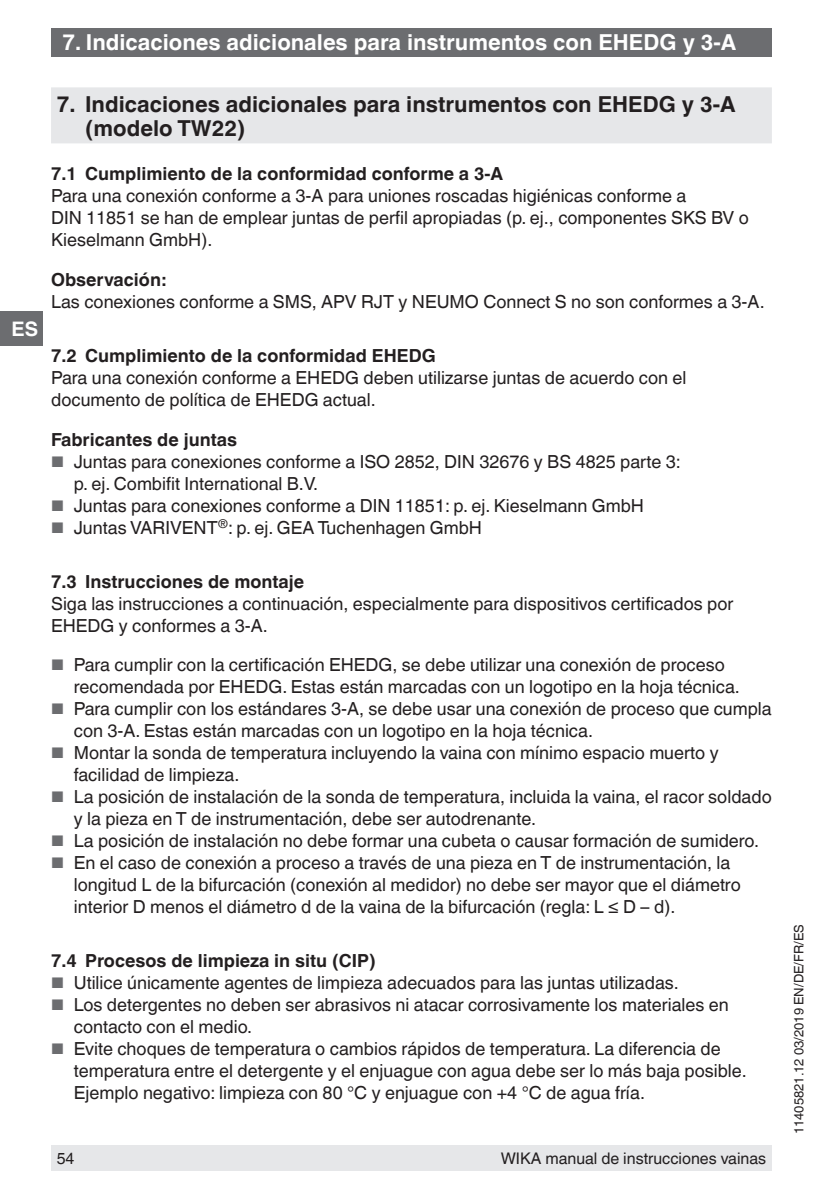
<style>
.page{position:relative;width:840px;height:1191px;background:#fff}
.page>*{position:absolute;margin:0;border:0;box-sizing:border-box;transform-origin:0 0}
.t1{font:700 22px/24px "Helvetica World";color:#231f20}
.t2{font:700 22px "Helvetica World";color:#fff}
.t3{font:700 20px "Helvetica World";color:#fff}
.t4{font:18px/22px "Helvetica World";color:#231f20}
.t5{font:700 18px "Helvetica World";color:#231f20}
.t6{font:16px "Helvetica World";color:#231f20}
.t7{font:13px "Helvetica World";color:#231f20}
.s1{font-size:15.4px;color:#6c6d70}
</style>
<div class="page">
<div style="left:51px;top:28px;width:720px;height:29px;background:#6c6d70"></div>
<div style="left:51px;top:1145px;width:720px;height:26px;background:#e6e7e9"></div>
<div style="left:0;top:312px;width:43px;height:34px;background:#6c6d70"></div>
<div style="left:51px;top:87px;width:720px;height:56px;background:#e6e7e9"></div>
<p class="t2" style="left:62px;top:30px;width:675px">7. Indicaciones adicionales para instrumentos con EHEDG y 3-A</p>
<p class="t3" style="left:12px;top:317px;width:28px">ES</p>
<p class="t1" style="left:85px;top:93px;width:651px;text-indent:-28px">7. Indicaciones adicionales para instrumentos con EHEDG y 3-A (modelo TW22)</p>
<p class="t5" style="left:51px;top:163px;width:453px">7.1 Cumplimiento de la conformidad conforme a 3-A</p>
<p class="t4" style="left:51px;top:185px;width:698px">Para una conexión conforme a 3-A para uniones roscadas higiénicas conforme a<br>DIN 11851 se han de emplear juntas de perfil apropiadas (p. ej., componentes SKS BV o<br>Kieselmann GmbH).</p>
<p class="t5" style="left:51px;top:269px;width:116px">Observación:</p>
<p class="t4" style="left:51px;top:291px;width:714px">Las conexiones conforme a SMS, APV RJT y NEUMO Connect S no son conformes a 3-A.</p>
<p class="t5" style="left:51px;top:345px;width:386px">7.2 Cumplimiento de la conformidad EHEDG</p>
<p class="t4" style="left:51px;top:367px;width:636px">Para una conexión conforme a EHEDG deben utilizarse juntas de acuerdo con el documento de política de EHEDG actual.</p>
<p class="t5" style="left:51px;top:429px;width:187px">Fabricantes de juntas</p>
<p class="t4" style="left:74px;top:450px;width:608px;text-indent:-23px"><span class="s1">■</span> Juntas para conexiones conforme a ISO 2852, DIN 32676 y BS 4825 parte 3: p. ej. Combifit International B.V.</p>
<p class="t4" style="left:51px;top:494px;width:594px"><span class="s1">■</span> Juntas para conexiones conforme a DIN 11851: p. ej. Kieselmann GmbH</p>
<p class="t4" style="left:51px;top:516px;width:432px"><span class="s1">■</span> Juntas VARIVENT<sup>®</sup>: p. ej. GEA Tuchenhagen GmbH</p>
<p class="t5" style="left:51px;top:571px;width:254px">7.3 Instrucciones de montaje</p>
<p class="t4" style="left:51px;top:592px;width:683px">Siga las instrucciones a continuación, especialmente para dispositivos certificados por<br>EHEDG y conformes a 3-A.</p>
<p class="t4" style="left:74px;top:654px;width:667px;text-indent:-23px"><span class="s1">■</span> Para cumplir con la certificación EHEDG, se debe utilizar una conexión de proceso recomendada por EHEDG. Estas están marcadas con un logotipo en la hoja técnica.</p>
<p class="t4" style="left:74px;top:698px;width:699px;text-indent:-23px"><span class="s1">■</span> Para cumplir con los estándares 3-A, se debe usar una conexión de proceso que cumpla con 3-A. Estas están marcadas con un logotipo en la hoja técnica.</p>
<p class="t4" style="left:74px;top:742px;width:646px;text-indent:-23px"><span class="s1">■</span> Montar la sonda de temperatura incluyendo la vaina con mínimo espacio muerto y facilidad de limpieza.</p>
<p class="t4" style="left:74px;top:786px;width:699px;text-indent:-23px"><span class="s1">■</span> La posición de instalación de la sonda de temperatura, incluida la vaina, el racor soldado y la pieza en T de instrumentación, debe ser autodrenante.</p>
<p class="t4" style="left:51px;top:830px;width:709px"><span class="s1">■</span> La posición de instalación no debe formar una cubeta o causar formación de sumidero.</p>
<p class="t4" style="left:74px;top:852px;width:668px;text-indent:-23px"><span class="s1">■</span> En el caso de conexión a proceso a través de una pieza en T de instrumentación, la longitud L de la bifurcación (conexión al medidor) no debe ser mayor que el diámetro interior D menos el diámetro d de la vaina de la bifurcación (regla: L ≤ D – d).</p>
<p class="t5" style="left:51px;top:950px;width:326px">7.4 Procesos de limpieza in situ (CIP)</p>
<p class="t4" style="left:51px;top:972px;width:628px"><span class="s1">■</span> Utilice únicamente agentes de limpieza adecuados para las juntas utilizadas.</p>
<p class="t4" style="left:74px;top:994px;width:656px;text-indent:-23px"><span class="s1">■</span> Los detergentes no deben ser abrasivos ni atacar corrosivamente los materiales en contacto con el medio.</p>
<p class="t4" style="left:74px;top:1038px;width:674px;text-indent:-23px"><span class="s1">■</span> Evite choques de temperatura o cambios rápidos de temperatura. La diferencia de temperatura entre el detergente y el enjuague con agua debe ser lo más baja posible.<br>Ejemplo negativo: limpieza con 80 °C y enjuague con +4 °C de agua fría.</p>
<p class="t6" style="left:57px;top:1149px;width:19px">54</p>
<p class="t6" style="left:500px;top:1149px;width:267px">WIKA manual de instrucciones vainas</p>
<p class="t7" style="left:791px;top:1134px;width:211px;rotate:-90deg">11405821.12 03/2019 EN/DE/FR/ES</p>
</div>
